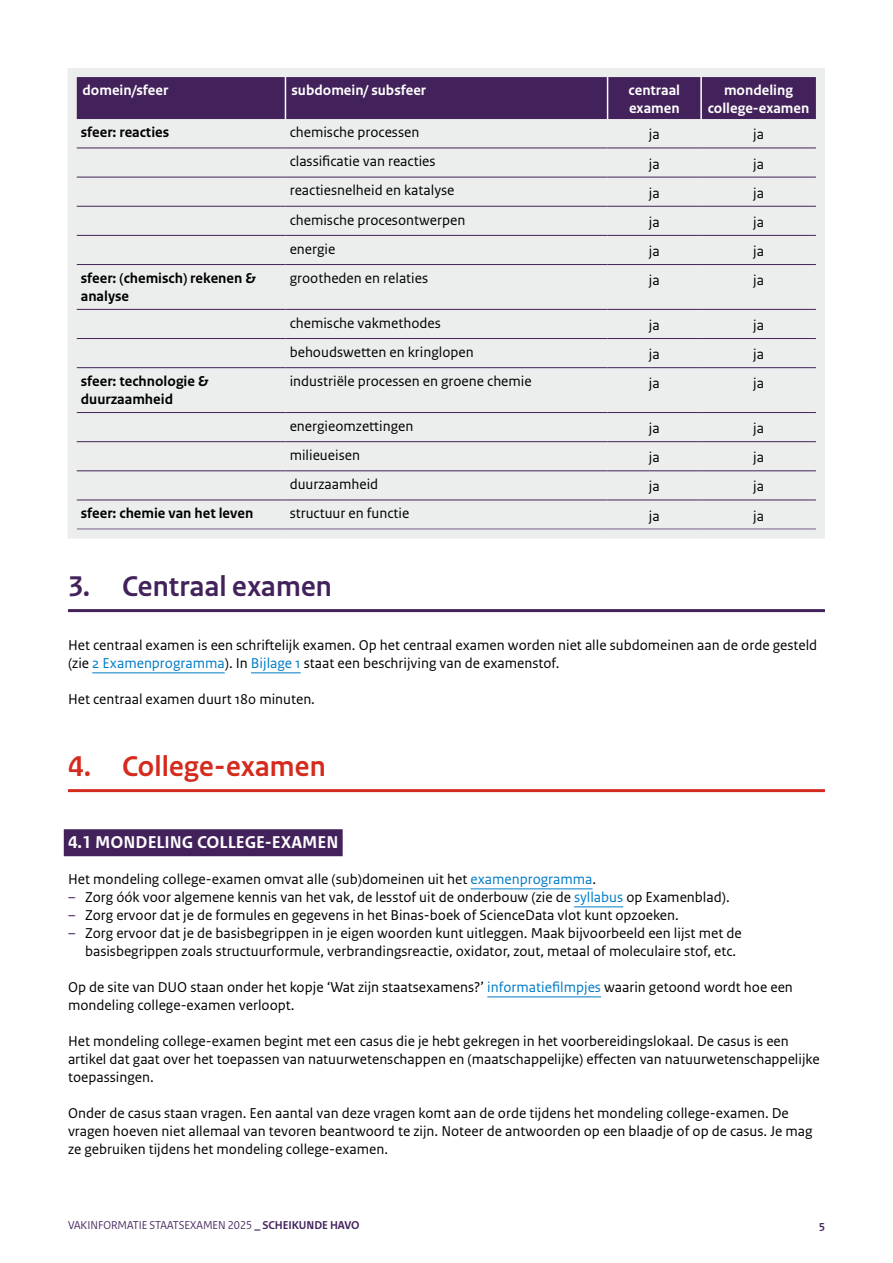
<style>
.page{position:relative;width:893px;height:1263px;background:#fff}
.page>*{position:absolute;margin:0;border:0;box-sizing:border-box;transform-origin:0 0}
.H2_kop_1_Paars{font:700 30px "Rijksoverheid Sans Heading";letter-spacing:.01em;color:#43225b}
.H2_kop_1_Paars-2{font:700 30px "Rijksoverheid Sans Heading";letter-spacing:.005em;color:#d52b1e}
.H3_kop{font:700 18px "Rijksoverheid Sans Text";color:#fff}
.P_bodytekst{font:15px/18px "Rijksoverheid Sans Text";color:#000}
.Tabel_bodytekst{font:15px "Rijksoverheid Sans Text";color:#000}
.P_plat{font:15px/18px "Rijksoverheid Sans Text";color:#000}
.P_bodytekst-2{font:700 15px/18px "Rijksoverheid Sans Text";color:#000}
.P_bodytekst-3{font:700 15px/18px "Rijksoverheid Sans Text";color:#fff}
.t1{font:12px "Rijksoverheid Sans Heading";color:#43225b}
.t2{font:700 12px "Rijksoverheid Sans Heading";color:#43225b}
.s1{color:#007bc7}
.s2{color:#43225b}
.s3{font-weight:700}
</style>
<div class="page">
<hr style="left:68px;top:609px;width:757px;height:3px;background:#43225b">
<hr style="left:92px;top:672px;width:133px;height:1px;background:#007bc7">
<hr style="left:251px;top:672px;width:50px;height:1px;background:#007bc7">
<hr style="left:68px;top:789px;width:757px;height:3px;background:#d52b1e">
<div style="left:64px;top:829px;width:279px;height:27px;background:#43225b"></div>
<hr style="left:470px;top:888px;width:123px;height:1px;background:#007bc7">
<hr style="left:574px;top:906px;width:49px;height:1px;background:#007bc7">
<hr style="left:487px;top:996px;width:114px;height:1px;background:#007bc7">
<svg style="left:68px;top:68px;width:757px;height:470px;background:#d8d5dc"></svg>
<p class="P_bodytekst-3" style="left:83px;top:82px;width:87px">domein/sfeer</p>
<p class="P_bodytekst-3" style="left:291px;top:82px;width:136px">subdomein/ subsfeer</p>
<p class="P_bodytekst-3" style="left:629px;top:82px;width:53px">centraal examen</p>
<p class="P_bodytekst-3" style="left:708px;top:82px;width:103px;text-align:center">mondeling college-examen</p>
<p class="P_bodytekst-2" style="left:81px;top:124px;width:90px">sfeer: reacties</p>
<p class="Tabel_bodytekst" style="left:290px;top:124px;width:131px">chemische processen</p>
<p class="Tabel_bodytekst" style="left:649px;top:126px;width:12px">ja</p>
<p class="Tabel_bodytekst" style="left:753px;top:126px;width:12px">ja</p>
<p class="Tabel_bodytekst" style="left:290px;top:153px;width:147px">classificatie van reacties</p>
<p class="Tabel_bodytekst" style="left:649px;top:155px;width:12px">ja</p>
<p class="Tabel_bodytekst" style="left:753px;top:155px;width:12px">ja</p>
<p class="Tabel_bodytekst" style="left:290px;top:182px;width:166px">reactiesnelheid en katalyse</p>
<p class="Tabel_bodytekst" style="left:649px;top:184px;width:12px">ja</p>
<p class="Tabel_bodytekst" style="left:753px;top:184px;width:12px">ja</p>
<p class="Tabel_bodytekst" style="left:290px;top:211px;width:177px">chemische procesontwerpen</p>
<p class="Tabel_bodytekst" style="left:649px;top:213px;width:12px">ja</p>
<p class="Tabel_bodytekst" style="left:753px;top:213px;width:12px">ja</p>
<p class="Tabel_bodytekst" style="left:290px;top:240px;width:47px">energie</p>
<p class="Tabel_bodytekst" style="left:649px;top:243px;width:12px">ja</p>
<p class="Tabel_bodytekst" style="left:753px;top:243px;width:12px">ja</p>
<p class="P_bodytekst-2" style="left:81px;top:269px;width:177px">sfeer: (chemisch) rekenen &amp; analyse</p>
<p class="Tabel_bodytekst" style="left:290px;top:269px;width:140px">grootheden en relaties</p>
<p class="Tabel_bodytekst" style="left:649px;top:272px;width:12px">ja</p>
<p class="Tabel_bodytekst" style="left:753px;top:272px;width:12px">ja</p>
<p class="Tabel_bodytekst" style="left:290px;top:314px;width:153px">chemische vakmethodes</p>
<p class="Tabel_bodytekst" style="left:649px;top:317px;width:12px">ja</p>
<p class="Tabel_bodytekst" style="left:753px;top:317px;width:12px">ja</p>
<p class="Tabel_bodytekst" style="left:290px;top:343px;width:185px">behoudswetten en kringlopen</p>
<p class="Tabel_bodytekst" style="left:649px;top:346px;width:12px">ja</p>
<p class="Tabel_bodytekst" style="left:753px;top:346px;width:12px">ja</p>
<p class="P_bodytekst-2" style="left:81px;top:372px;width:129px">sfeer: technologie &amp; duurzaamheid</p>
<p class="Tabel_bodytekst" style="left:290px;top:372px;width:244px">industriële processen en groene chemie</p>
<p class="Tabel_bodytekst" style="left:649px;top:375px;width:12px">ja</p>
<p class="Tabel_bodytekst" style="left:753px;top:375px;width:12px">ja</p>
<p class="Tabel_bodytekst" style="left:290px;top:417px;width:125px">energieomzettingen</p>
<p class="Tabel_bodytekst" style="left:649px;top:420px;width:12px">ja</p>
<p class="Tabel_bodytekst" style="left:753px;top:420px;width:12px">ja</p>
<p class="Tabel_bodytekst" style="left:290px;top:446px;width:72px">milieueisen</p>
<p class="Tabel_bodytekst" style="left:649px;top:449px;width:12px">ja</p>
<p class="Tabel_bodytekst" style="left:753px;top:449px;width:12px">ja</p>
<p class="Tabel_bodytekst" style="left:290px;top:476px;width:90px">duurzaamheid</p>
<p class="Tabel_bodytekst" style="left:649px;top:478px;width:12px">ja</p>
<p class="Tabel_bodytekst" style="left:753px;top:478px;width:12px">ja</p>
<p class="P_bodytekst-2" style="left:81px;top:505px;width:174px">sfeer: chemie van het leven</p>
<p class="Tabel_bodytekst" style="left:290px;top:505px;width:121px">structuur en functie</p>
<p class="Tabel_bodytekst" style="left:649px;top:507px;width:12px">ja</p>
<p class="Tabel_bodytekst" style="left:753px;top:507px;width:12px">ja</p>
<h2 class="H2_kop_1_Paars" style="left:68px;top:570px;width:265px">3. Centraal examen</h2>
<p class="P_plat" style="left:68px;top:637px;width:751px">Het centraal examen is een schriftelijk examen. Op het centraal examen worden niet alle subdomeinen aan de orde gesteld (zie <span class="s1">2 Examenprogramma</span>). In <span class="s1">Bijlage 1</span> staat een beschrijving van de examenstof.</p>
<p class="P_plat" style="left:68px;top:691px;width:248px">Het centraal examen duurt 180 minuten.</p>
<h2 class="H2_kop_1_Paars-2" style="left:68px;top:750px;width:259px">4. College-examen</h2>
<h3 class="H3_kop" style="left:68px;top:832px;width:272px">4.1 MONDELING COLLEGE-EXAMEN</h3>
<p class="P_plat" style="left:68px;top:871px;width:530px">Het mondeling college-examen omvat alle (sub)domeinen uit het <span class="s1">examenprogramma</span>.</p>
<p class="P_bodytekst" style="left:68px;top:889px;width:663px"><span class="s2">–</span> Zorg óók voor algemene kennis van het vak, de lesstof uit de onderbouw (zie de <span class="s1">syllabus</span> op Examenblad).</p>
<p class="P_bodytekst" style="left:68px;top:907px;width:612px"><span class="s2">–</span> Zorg ervoor dat je de formules en gegevens in het Binas-boek of ScienceData vlot kunt opzoeken.</p>
<p class="P_bodytekst" style="left:85px;top:925px;width:658px;text-indent:-17px"><span class="s2">–</span> Zorg ervoor dat je de basisbegrippen in je eigen woorden kunt uitleggen. Maak bijvoorbeeld een lijst met de basisbegrippen zoals structuurformule, verbrandingsreactie, oxidator, zout, metaal of moleculaire stof, etc.</p>
<p class="P_bodytekst" style="left:68px;top:979px;width:726px">Op de site van DUO staan onder het kopje ‘Wat zijn staatsexamens?’ <span class="s1">informatiefilmpjes</span> waarin getoond wordt hoe een mondeling college-examen verloopt.</p>
<p class="P_bodytekst" style="left:68px;top:1033px;width:753px">Het mondeling college-examen begint met een casus die je hebt gekregen in het voorbereidingslokaal. De casus is een artikel dat gaat over het toepassen van natuurwetenschappen en (maatschappelijke) effecten van natuurwetenschappelijke toepassingen.</p>
<p class="P_bodytekst" style="left:68px;top:1105px;width:746px">Onder de casus staan vragen. Een aantal van deze vragen komt aan de orde tijdens het mondeling college-examen. De vragen hoeven niet allemaal van tevoren beantwoord te zijn. Noteer de antwoorden op een blaadje of op de casus. Je mag ze gebruiken tijdens het mondeling college-examen.</p>
<p class="t1" style="left:68px;top:1218px;width:293px">VAKINFORMATIE STAATSEXAMEN 2025 <span class="s3">_ SCHEIKUNDE HAVO</span></p>
<p class="t2" style="left:819px;top:1219px;width:7px">5</p>
</div>
